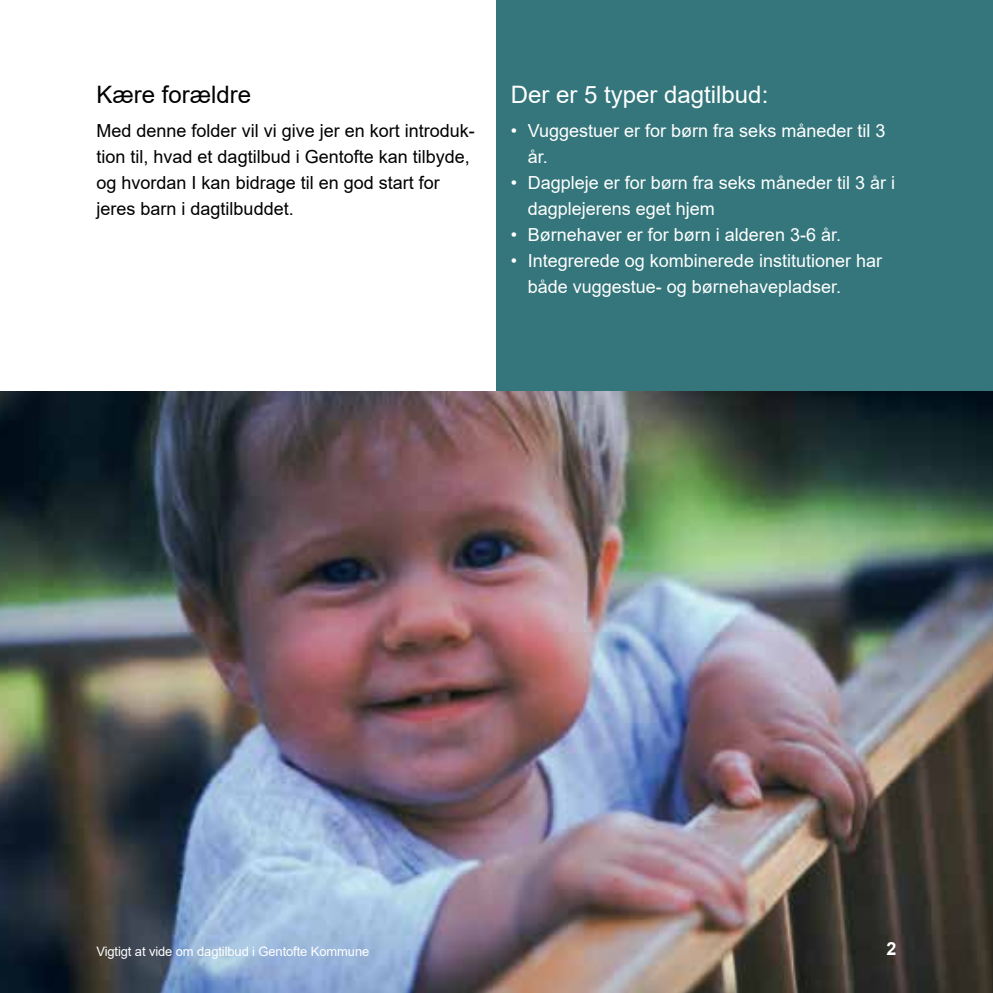
<style>
.page{position:relative;width:993px;height:993px;background:#fff}
.page>*{position:absolute;margin:0;border:0;box-sizing:border-box;transform-origin:0 0}
.t1{font:24px "Arial";color:#fff}
.t2{font:24px "Arial";color:#000}
.t3{font:18px/26px "Arial";color:#fff}
.t4{font:18px/26px "Arial";color:#000}
.t5{font:700 18px "Arial";color:#fff}
.t6{font:13px "Arial";letter-spacing:-.01em;color:#fff}
</style>
<div class="page">
<div style="left:496px;top:0;width:496px;height:992px;background:#34767b"></div>
<img style="left:0;top:391px;width:992px;height:601px">
<h1 class="t2" style="left:96px;top:78px;width:156px">Kære forældre</h1>
<p class="t4" style="left:96px;top:118px;width:380px">Med denne folder vil vi give jer en kort introduk&shy;tion til, hvad et dagtilbud i Gentofte kan tilbyde, og hvordan I kan bidrage til en god start for jeres barn i dagtilbuddet.</p>
<h1 class="t1" style="left:510px;top:78px;width:259px">Der er 5 typer dagtilbud:</h1>
<p class="t3" style="left:527px;top:118px;width:359px;text-indent:-17px">• Vuggestuer er for børn fra seks måneder til 3 år.</p>
<p class="t3" style="left:527px;top:170px;width:369px;text-indent:-17px">• Dagpleje er for børn fra seks måneder til 3 år i dagplejerens eget hjem</p>
<p class="t3" style="left:510px;top:222px;width:332px">• Børnehaver er for børn i alderen 3-6 år.</p>
<p class="t3" style="left:527px;top:248px;width:356px;text-indent:-17px">• Integrerede og kombinerede institutioner har både vuggestue- og børnehavepladser.</p>
<p class="t6" style="left:96px;top:941px;width:274px">Vigtigt at vide om dagtilbud i Gentofte Kommune</p>
<p class="t5" style="left:886px;top:935px;width:12px">2</p>
</div>
